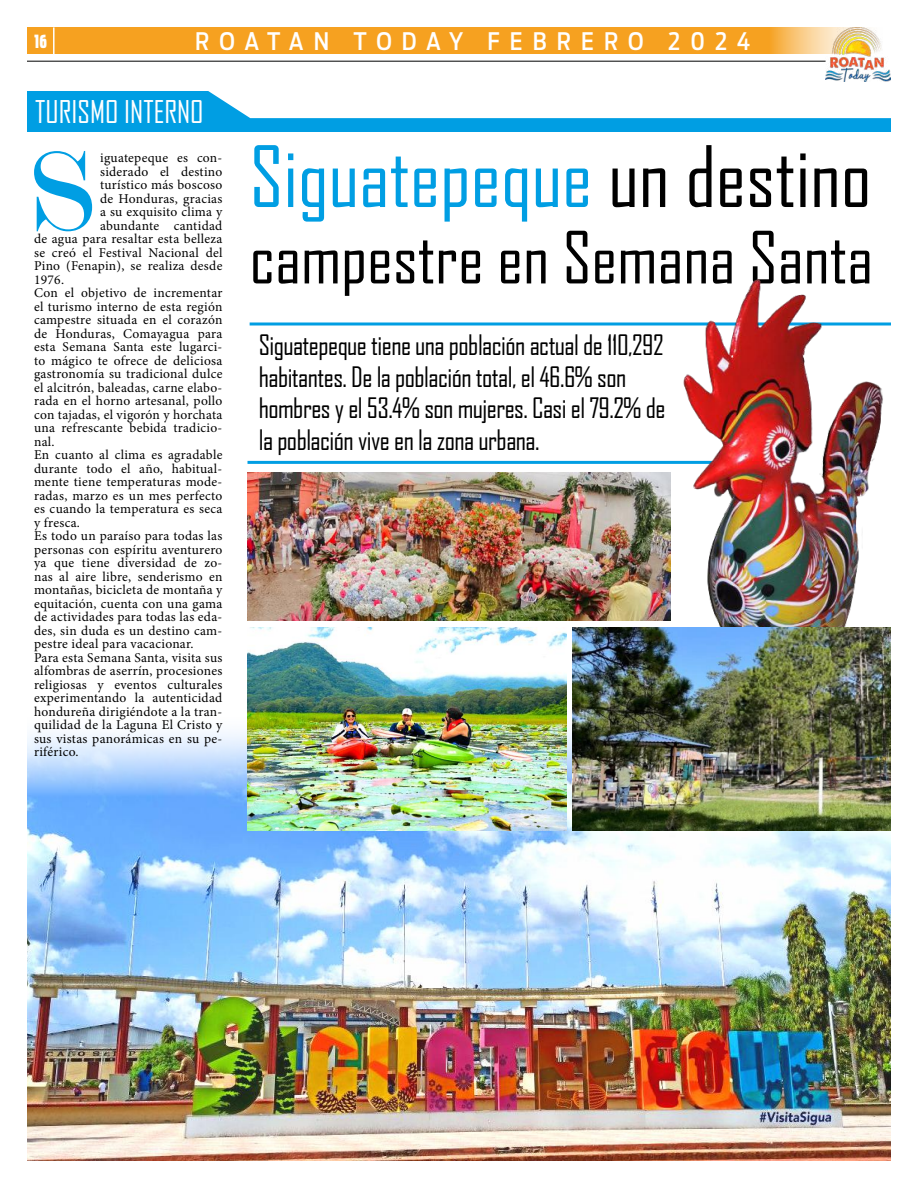
<style>
.page{position:relative;width:918px;height:1188px;background:#fff}
.page>*{position:absolute;margin:0;border:0;box-sizing:border-box;transform-origin:0 0}
.t1{font:113.7px "Modern 20 BT Roman B";color:#009ee3}
.t2{font:81px "Agency FB";color:#009ee3}
.t3{font:69px "Agency FB";color:#000}
.t4{font:30px "Agency FB";color:#fff}
.t5{font:27px/31.5px "Agency FB";letter-spacing:-.02em;color:#000}
.t6{font:500 condensed 24px "Ford Antenna";letter-spacing:.415em;color:#fff}
.t7{font:18px "Ford Antenna Black Cmp";color:#fff}
.t8{font:13.5px "Minion Pro";letter-spacing:.02em;color:#000}
.s1{color:#000}
</style>
<div class="page">
<div style="left:27px;top:27px;width:864px;height:27px;background:#f6a120"></div>
<hr style="left:53px;top:27px;width:2px;height:27px;background:#fff">
<hr style="left:27px;top:61px;width:799px;height:1px;background:#010202">
<img style="left:826px;top:28px;width:65px;height:53px">
<img style="left:27px;top:712px;width:864px;height:449px">
<div style="left:27px;top:91px;width:864px;height:41px;background:#009ee3"></div>
<div style="left:208px;top:91px;width:683px;height:27px;background:#fff"></div>
<hr style="left:248px;top:461px;width:511px;height:3px;background:#009ee3">
<svg style="left:250px;top:322px;width:412px;height:4px;background:#3fb6e9"></svg>
<img style="left:248px;top:628px;width:318px;height:202px">
<img style="left:248px;top:472px;width:414px;height:149px">
<img style="left:662px;top:279px;width:229px;height:349px">
<img style="left:572px;top:628px;width:319px;height:202px">
<h3 class="t7" style="left:35px;top:25px;width:14px">16</h3>
<h3 class="t6" style="left:195px;top:21px;width:556px">ROATAN TODAY FEBRERO 2024</h3>
<h3 class="t4" style="left:35px;top:93px;width:170px">TURISMO INTERNO</h3>
<h1 class="t1" style="left:25px;top:122px;width:77px">S</h1>
<p class="t8" style="left:100px;top:149px;width:124px">iguatepeque es con-</p>
<p class="t8" style="left:100px;top:162px;width:124px">siderado el destino</p>
<p class="t8" style="left:100px;top:176px;width:124px">turístico más boscoso</p>
<p class="t8" style="left:100px;top:189px;width:124px">de Honduras, gracias</p>
<p class="t8" style="left:100px;top:203px;width:124px">a su exquisito clima y</p>
<p class="t8" style="left:100px;top:216px;width:124px">abundante cantidad</p>
<p class="t8" style="left:34px;top:230px;width:190px">de agua para resaltar esta belleza</p>
<p class="t8" style="left:34px;top:243px;width:190px">se creó el Festival Nacional del</p>
<p class="t8" style="left:34px;top:257px;width:190px">Pino (Fenapin), se realiza desde</p>
<p class="t8" style="left:34px;top:270px;width:32px">1976.</p>
<p class="t8" style="left:34px;top:284px;width:190px">Con el objetivo de incrementar</p>
<p class="t8" style="left:34px;top:297px;width:190px">el turismo interno de esta región</p>
<p class="t8" style="left:34px;top:311px;width:190px">campestre situada en el corazón</p>
<p class="t8" style="left:34px;top:324px;width:190px">de Honduras, Comayagua para</p>
<p class="t8" style="left:34px;top:338px;width:190px">esta Semana Santa este lugarci-</p>
<p class="t8" style="left:34px;top:351px;width:190px">to mágico te ofrece de deliciosa</p>
<p class="t8" style="left:34px;top:365px;width:190px">gastronomía su tradicional dulce</p>
<p class="t8" style="left:34px;top:378px;width:190px">el alcitrón, baleadas, carne elabo-</p>
<p class="t8" style="left:34px;top:392px;width:190px">rada en el horno artesanal, pollo</p>
<p class="t8" style="left:34px;top:405px;width:190px">con tajadas, el vigorón y horchata</p>
<p class="t8" style="left:34px;top:419px;width:190px">una refrescante bebida tradicio-</p>
<p class="t8" style="left:34px;top:432px;width:22px">nal.</p>
<p class="t8" style="left:34px;top:446px;width:190px">En cuanto al clima es agradable</p>
<p class="t8" style="left:34px;top:459px;width:190px">durante todo el año, habitual-</p>
<p class="t8" style="left:34px;top:473px;width:190px">mente tiene temperaturas mode-</p>
<p class="t8" style="left:34px;top:486px;width:190px">radas, marzo es un mes perfecto</p>
<p class="t8" style="left:34px;top:500px;width:190px">es cuando la temperatura es seca</p>
<p class="t8" style="left:34px;top:513px;width:47px">y fresca.</p>
<p class="t8" style="left:34px;top:527px;width:190px">Es todo un paraíso para todas las</p>
<p class="t8" style="left:34px;top:540px;width:190px">personas con espíritu aventurero</p>
<p class="t8" style="left:34px;top:554px;width:190px">ya que tiene diversidad de zo-</p>
<p class="t8" style="left:34px;top:567px;width:190px">nas al aire libre, senderismo en</p>
<p class="t8" style="left:34px;top:581px;width:190px">montañas, bicicleta de montaña y</p>
<p class="t8" style="left:34px;top:594px;width:190px">equitación, cuenta con una gama</p>
<p class="t8" style="left:34px;top:608px;width:190px">de actividades para todas las eda-</p>
<p class="t8" style="left:34px;top:621px;width:190px">des, sin duda es un destino cam-</p>
<p class="t8" style="left:34px;top:635px;width:161px">pestre ideal para vacacionar.</p>
<p class="t8" style="left:34px;top:648px;width:190px">Para esta Semana Santa, visita sus</p>
<p class="t8" style="left:34px;top:662px;width:190px">alfombras de aserrín, procesiones</p>
<p class="t8" style="left:34px;top:675px;width:190px">religiosas y eventos culturales</p>
<p class="t8" style="left:34px;top:689px;width:190px">experimentando la autenticidad</p>
<p class="t8" style="left:34px;top:702px;width:190px">hondureña dirigiéndote a la tran-</p>
<p class="t8" style="left:34px;top:716px;width:190px">quilidad de la Laguna El Cristo y</p>
<p class="t8" style="left:34px;top:729px;width:190px">sus vistas panorámicas en su pe-</p>
<p class="t8" style="left:34px;top:743px;width:46px">riférico.</p>
<h2 class="t2" style="left:250px;top:127px;width:623px">Siguatepeque <span class="s1">un destino</span></h2>
<h3 class="t3" style="left:250px;top:216px;width:625px">campestre en Semana Santa</h3>
<h3 class="t5" style="left:259px;top:329px;width:408px">Siguatepeque tiene una población actual de 110,292 habitantes. De la población total, el 46.6% son hombres y el 53.4% son mujeres. Casi el 79.2% de la población vive en la zona urbana.</h3>
</div>
